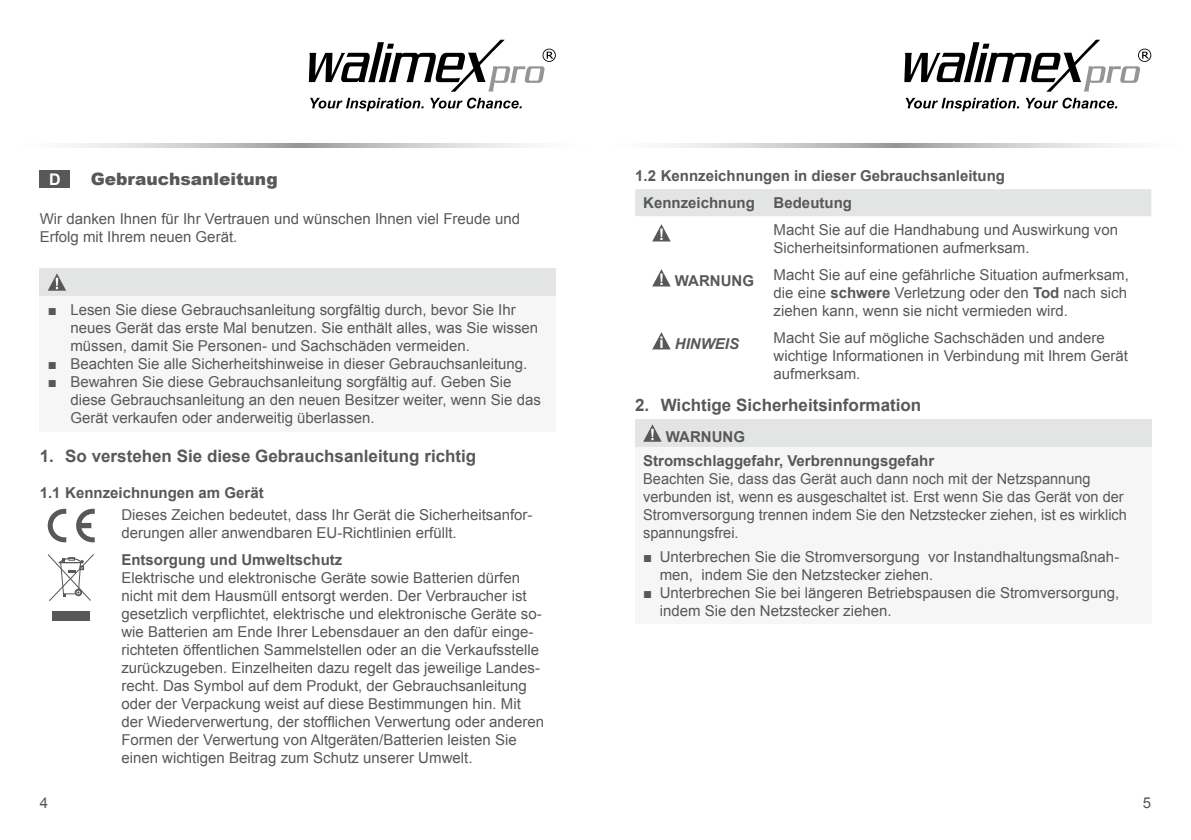
<style>
.page{position:relative;width:1191px;height:840px;background:#fff}
.page>*{position:absolute;margin:0;border:0;box-sizing:border-box;transform-origin:0 0}
.t1{font:700 17px "Arial";color:#58585a}
.t2{font:900 17px "Arial";color:#58585a}
.t3{font:700 16px "Arial";color:#fff}
.t4{font:15px/18px "Arial";color:#58585a}
.t5{font:700 15px/27px "Arial";color:#58585a}
.t6{font:italic 700 15px "Arial";color:#58585a}
.s1{font-weight:700}
</style>
<div class="page">
<div style="left:40px;top:170px;width:30px;height:18px;background:#58585a"></div>
<div style="left:40px;top:268px;width:516px;height:28px;background:#e3e4e4"></div>
<div style="left:40px;top:296px;width:516px;height:135px;background:#f6f6f6"></div>
<svg style="left:48px;top:273px;width:18px;height:17px"></svg>
<svg style="left:48px;top:508px;width:47px;height:34px"></svg>
<div style="left:52px;top:610px;width:38px;height:10px;background:#58585a"></div>
<svg style="left:48px;top:554px;width:46px;height:47px"></svg>
<div style="left:635px;top:189px;width:516px;height:27px;background:#e3e4e4"></div>
<svg style="left:652px;top:224px;width:18px;height:17px"></svg>
<svg style="left:652px;top:269px;width:18px;height:17px"></svg>
<svg style="left:652px;top:332px;width:18px;height:17px"></svg>
<div style="left:635px;top:418px;width:516px;height:29px;background:#e3e4e4"></div>
<div style="left:635px;top:447px;width:516px;height:176px;background:#f6f6f6"></div>
<svg style="left:643px;top:424px;width:18px;height:17px"></svg>
<svg style="left:671px;top:143px;width:450px;height:4px;background:#cbcccd"></svg>
<svg style="left:75px;top:143px;width:451px;height:4px;background:#cbcccd"></svg>
<svg style="left:905px;top:98px;width:114px;height:13px"></svg>
<svg style="left:1026px;top:98px;width:91px;height:10px"></svg>
<svg style="left:904px;top:40px;width:247px;height:52px"></svg>
<svg style="left:310px;top:98px;width:114px;height:13px"></svg>
<svg style="left:430px;top:98px;width:92px;height:10px"></svg>
<svg style="left:309px;top:40px;width:247px;height:52px"></svg>
<p class="t3" style="left:49px;top:169px;width:13px">D</p>
<p class="t2" style="left:91px;top:167px;width:188px">Gebrauchsanleitung</p>
<p class="t4" style="left:40px;top:209px;width:482px">Wir danken Ihnen für Ihr Vertrauen und wünschen Ihnen viel Freude und<br>Erfolg mit Ihrem neuen Gerät.</p>
<p class="t4" style="left:70px;top:301px;width:469px;text-indent:-23px"><span class="s1">■</span> Lesen Sie diese Gebrauchsanleitung sorgfältig durch, bevor Sie Ihr neues Gerät das erste Mal benutzen. Sie enthält alles, was Sie wissen müssen, damit Sie Personen- und Sachschäden vermeiden.</p>
<p class="t4" style="left:48px;top:355px;width:481px"><span class="s1">■</span> Beachten Sie alle Sicherheitshinweise in dieser Gebrauchsanleitung.</p>
<p class="t4" style="left:70px;top:373px;width:472px;text-indent:-23px"><span class="s1">■</span> Bewahren Sie diese Gebrauchsanleitung sorgfältig auf. Geben Sie diese Gebrauchsanleitung an den neuen Besitzer weiter, wenn Sie das<br>Gerät verkaufen oder anderweitig überlassen.</p>
<p class="t1" style="left:40px;top:444px;width:438px">1. So verstehen Sie diese Gebrauchsanleitung richtig</p>
<p class="t5" style="left:40px;top:479px;width:225px">1.1 Kennzeichnungen am Gerät</p>
<p class="t4" style="left:121px;top:505px;width:413px">Dieses Zeichen bedeutet, dass Ihr Gerät die Sicherheitsanfor&shy;derungen aller anwendbaren EU-Richtlinien erfüllt.</p>
<p class="t5" style="left:121px;top:546px;width:222px">Entsorgung und Umweltschutz</p>
<p class="t4" style="left:121px;top:568px;width:424px">Elektrische und elektronische Geräte sowie Batterien dürfen nicht mit dem Hausmüll entsorgt werden. Der Verbraucher ist gesetzlich verpflichtet, elektrische und elektronische Geräte so&shy;wie Batterien am Ende Ihrer Lebensdauer an den dafür einge&shy;richteten öffentlichen Sammelstellen oder an die Verkaufsstelle zurückzugeben. Einzelheiten dazu regelt das jeweilige Landes&shy;recht. Das Symbol auf dem Produkt, der Gebrauchsanleitung oder der Verpackung weist auf diese Bestimmungen hin. Mit der Wiederverwertung, der stofflichen Verwertung oder anderen Formen der Verwertung von Altgeräten/Batterien leisten Sie einen wichtigen Beitrag zum Schutz unserer Umwelt.</p>
<p class="t5" style="left:643px;top:163px;width:363px;text-indent:-8px">1.2 Kennzeichnungen in dieser Gebrauchsanleitung<br>Kennzeichnung Bedeutung</p>
<p class="t4" style="left:773px;top:221px;width:346px">Macht Sie auf die Handhabung und Auswirkung von<br>Sicherheitsinformationen aufmerksam.</p>
<p class="t5" style="left:675px;top:268px;width:81px">WARNUNG</p>
<p class="t4" style="left:773px;top:266px;width:357px">Macht Sie auf eine gefährliche Situation aufmerksam, die eine <span class="s1">schwere</span> Verletzung oder den <span class="s1">Tod</span> nach sich ziehen kann, wenn sie nicht vermieden wird.</p>
<p class="t6" style="left:675px;top:334px;width:66px">HINWEIS</p>
<p class="t4" style="left:773px;top:329px;width:356px">Macht Sie auf mögliche Sachschäden und andere wichtige Informationen in Verbindung mit Ihrem Gerät aufmerksam.</p>
<p class="t1" style="left:635px;top:393px;width:288px">2. Wichtige Sicherheitsinformation</p>
<p class="t5" style="left:643px;top:424px;width:292px;line-height:24.4px;text-indent:23px">WARNUNG<br>Stromschlaggefahr, Verbrennungsgefahr</p>
<p class="t4" style="left:643px;top:470px;width:485px">Beachten Sie, dass das Gerät auch dann noch mit der Netzspannung verbunden ist, wenn es ausgeschaltet ist. Erst wenn Sie das Gerät von der Stromversorgung trennen indem Sie den Netzstecker ziehen, ist es wirklich spannungsfrei.</p>
<p class="t4" style="left:660px;top:547px;width:461px;text-indent:-17px"><span class="s1">■</span> Unterbrechen Sie die Stromversorgung vor Instandhaltungsmaßnah&shy;men, indem Sie den Netzstecker ziehen.</p>
<p class="t4" style="left:660px;top:583px;width:461px;text-indent:-17px"><span class="s1">■</span> Unterbrechen Sie bei längeren Betriebspausen die Stromversorgung, indem Sie den Netzstecker ziehen.</p>
<p class="t4" style="left:40px;top:793px;width:10px">4</p>
<p class="t4" style="left:1143px;top:793px;width:10px">5</p>
</div>
